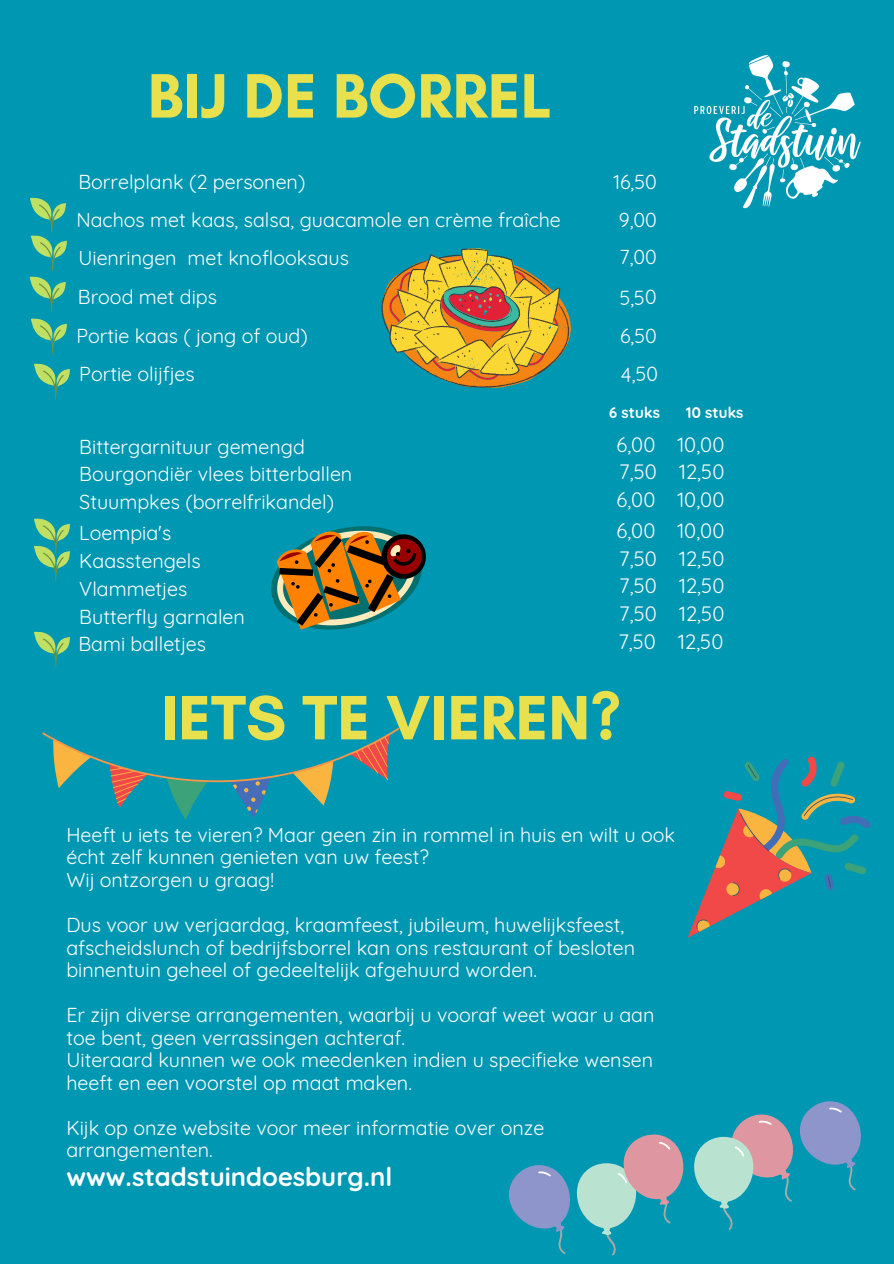
<style>
.page{position:relative;width:894px;height:1264px;background:#fff}
.page>*{position:absolute;margin:0;border:0;box-sizing:border-box;transform-origin:0 0}
.t1{font:700 63.9px "Glacial Indifference";color:#e9e04e}
.t2{font:700 25.65px "Quicksand";color:#fff}
.t3{font:20.25px "Quicksand";color:#fff}
.t4{font:19.65px/22.5px "Quicksand";color:#fff}
.t5{font:700 15.15px "Quicksand";color:#fff}
</style>
<div class="page">
<div style="left:0;top:0;width:893px;height:1263px;background:#0097b2"></div>
<img style="left:694px;top:55px;width:167px;height:154px">
<svg style="left:381px;top:248px;width:190px;height:140px"></svg>
<svg style="left:271px;top:526px;width:155px;height:104px"></svg>
<svg style="left:688px;top:756px;width:181px;height:181px"></svg>
<svg style="left:509px;top:1101px;width:352px;height:155px"></svg>
<svg style="left:42px;top:728px;width:357px;height:92px"></svg>
<svg style="left:31px;top:318px;width:36px;height:35px"></svg>
<svg style="left:34px;top:364px;width:36px;height:34px"></svg>
<svg style="left:30px;top:198px;width:37px;height:72px"></svg>
<svg style="left:30px;top:277px;width:36px;height:34px"></svg>
<svg style="left:34px;top:518px;width:36px;height:62px"></svg>
<svg style="left:34px;top:631px;width:36px;height:35px"></svg>
<p class="t1" style="left:148px;top:57px;width:405px">BIJ DE BORREL</p>
<p class="t4" style="left:78px;top:170px;width:228px">Borrelplank (2 personen)</p>
<h2 class="t4" style="left:613px;top:170px;width:45px">16,50</h2>
<h2 class="t4" style="left:76px;top:208px;width:486px">Nachos met kaas, salsa, guacamole en crème fraîche</h2>
<h2 class="t4" style="left:618px;top:208px;width:40px">9,00</h2>
<h2 class="t4" style="left:78px;top:247px;width:272px">Uienringen met knoflooksaus</h2>
<p class="t4" style="left:619px;top:245px;width:39px">7,00</p>
<p class="t4" style="left:78px;top:285px;width:141px">Brood met dips</p>
<h1 class="t4" style="left:619px;top:286px;width:39px;rotate:-1deg">5,50</h1>
<p class="t4" style="left:76px;top:324px;width:233px">Portie kaas ( jong of oud)</p>
<h2 class="t4" style="left:619px;top:324px;width:38px">6,50</h2>
<h2 class="t4" style="left:79px;top:362px;width:117px">Portie olijfjes</h2>
<p class="t4" style="left:620px;top:363px;width:39px;rotate:-1deg">4,50</p>
<p class="t5" style="left:608px;top:403px;width:52px;rotate:-1deg">6 stuks</p>
<h2 class="t5" style="left:685px;top:403px;width:59px;rotate:-1deg">10 stuks</h2>
<h2 class="t4" style="left:79px;top:435px;width:227px">Bittergarnituur gemengd</h2>
<h2 class="t3" style="left:616px;top:431px;width:109px">6,00 10,00</h2>
<h2 class="t4" style="left:79px;top:463px;width:274px">Bourgondiër vlees bitterballen</h2>
<p class="t3" style="left:619px;top:459px;width:107px">7,50 12,50</p>
<h2 class="t4" style="left:79px;top:490px;width:256px">Stuumpkes (borrelfrikandel)</h2>
<h2 class="t3" style="left:616px;top:486px;width:109px">6,00 10,00</h2>
<p class="t4" style="left:79px;top:521px;width:93px">Loempia's</p>
<p class="t3" style="left:616px;top:518px;width:109px">6,00 10,00</p>
<h2 class="t4" style="left:79px;top:549px;width:123px">Kaasstengels</h2>
<h2 class="t3" style="left:619px;top:545px;width:107px">7,50 12,50</h2>
<p class="t4" style="left:79px;top:577px;width:109px">Vlammetjes</p>
<p class="t3" style="left:619px;top:573px;width:107px">7,50 12,50</p>
<p class="t4" style="left:79px;top:605px;width:167px">Butterfly garnalen</p>
<h2 class="t3" style="left:619px;top:601px;width:107px">7,50 12,50</h2>
<h2 class="t4" style="left:78px;top:633px;width:129px">Bami balletjes</h2>
<h2 class="t3" style="left:618px;top:628px;width:107px">7,50 12,50</h2>
<p class="t1" style="left:161px;top:678px;width:461px">IETS TE VIEREN?</p>
<p class="t4" style="left:66px;top:823px;width:610px">Heeft u iets te vieren? Maar geen zin in rommel in huis en wilt u ook écht zelf kunnen genieten van uw feest?<br>Wij ontzorgen u graag!</p>
<p class="t4" style="left:66px;top:913px;width:570px">Dus voor uw verjaardag, kraamfeest, jubileum, huwelijksfeest, afscheidslunch of bedrijfsborrel kan ons restaurant of besloten binnentuin geheel of gedeeltelijk afgehuurd worden.</p>
<p class="t4" style="left:66px;top:1003px;width:589px">Er zijn diverse arrangementen, waarbij u vooraf weet waar u aan toe bent, geen verrassingen achteraf.<br>Uiteraard kunnen we ook meedenken indien u specifieke wensen heeft en een voorstel op maat maken.</p>
<p class="t4" style="left:66px;top:1115px;width:479px">Kijk op onze website voor meer informatie over onze arrangementen.</p>
<h2 class="t2" style="left:66px;top:1160px;width:327px">www.stadstuindoesburg.nl</h2>
</div>
